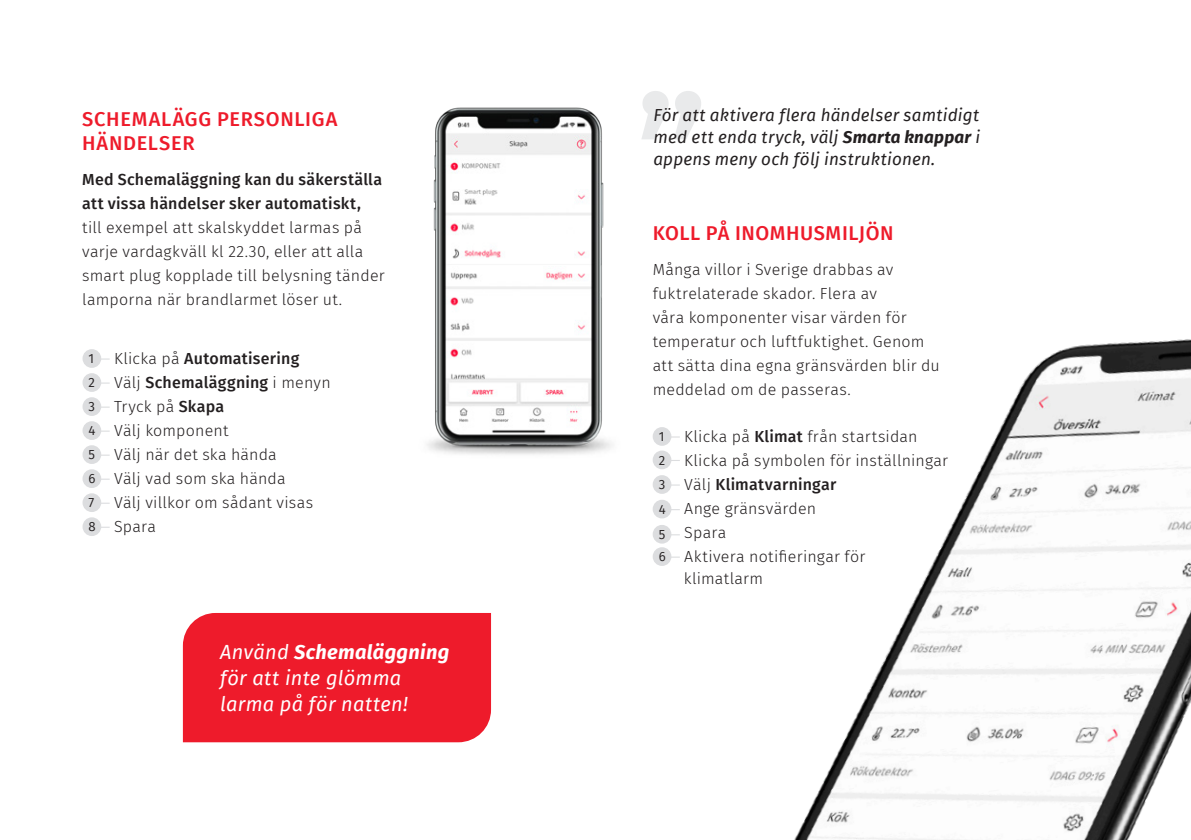
<style>
.page{position:relative;width:1191px;height:840px;background:#fff}
.page>*{position:absolute;margin:0;border:0;box-sizing:border-box;transform-origin:0 0}
.t1{font:italic 20px/26px "Fira Sans";letter-spacing:.015em;color:#fff}
.t2{font:500 20px/24px "Fira Sans";letter-spacing:.03em;color:#ee1b2b}
.t3{font:italic 17px/22px "Fira Sans";letter-spacing:.01em;color:#231f20;text-align:justify}
.t4{font:300 16px/24px "Fira Sans";letter-spacing:.015em;color:#231f20}
.t5{font:500 16px/24px "Fira Sans";letter-spacing:.015em;color:#231f20}
.s1{font-weight:400;font-size:13.2px}
.s2{font-weight:500}
.s3{font-weight:700}
</style>
<div class="page">
<img style="left:657px;top:339px;width:534px;height:500px">
<div style="left:652px;top:427px;width:19px;height:18px;background:#dcdddf;border-radius:50%"></div>
<svg style="left:671px;top:459px;width:9px;height:2px"></svg>
<div style="left:652px;top:450px;width:19px;height:19px;background:#dcdddf;border-radius:50%"></div>
<div style="left:652px;top:475px;width:19px;height:18px;background:#dcdddf;border-radius:50%"></div>
<div style="left:652px;top:499px;width:19px;height:19px;background:#dcdddf;border-radius:50%"></div>
<div style="left:652px;top:524px;width:19px;height:19px;background:#dcdddf;border-radius:50%"></div>
<div style="left:652px;top:547px;width:19px;height:18px;background:#dcdddf;border-radius:50%"></div>
<div style="left:82px;top:349px;width:19px;height:18px;background:#dcdddf;border-radius:50%"></div>
<div style="left:82px;top:373px;width:19px;height:18px;background:#dcdddf;border-radius:50%"></div>
<div style="left:82px;top:397px;width:19px;height:18px;background:#dcdddf;border-radius:50%"></div>
<div style="left:82px;top:421px;width:19px;height:18px;background:#dcdddf;border-radius:50%"></div>
<div style="left:82px;top:445px;width:19px;height:18px;background:#dcdddf;border-radius:50%"></div>
<div style="left:82px;top:469px;width:19px;height:18px;background:#dcdddf;border-radius:50%"></div>
<div style="left:82px;top:493px;width:19px;height:18px;background:#dcdddf;border-radius:50%"></div>
<div style="left:82px;top:517px;width:19px;height:18px;background:#dcdddf;border-radius:50%"></div>
<img style="left:427px;top:107px;width:185px;height:348px">
<div style="left:183px;top:613px;width:308px;height:128px;background:#ee1b2b"></div>
<svg style="left:642px;top:91px;width:59px;height:48px"></svg>
<p class="t2" style="left:82px;top:106px;width:257px">SCHEMALÄGG PERSONLIGA<br>HÄNDELSER</p>
<p class="t5" style="left:82px;top:167px;width:301px">Med Schemaläggning kan du säkerställa att vissa händelser sker automatiskt,</p>
<p class="t4" style="left:82px;top:215px;width:304px">till exempel att skalskyddet larmas på varje vardagkväll kl 22.30, eller att alla smart plug kopplade till belysning tänder lamporna när brandlarmet löser ut.</p>
<p class="t4" style="left:89px;top:346px;width:244px"><span class="s1">1</span> Klicka på <span class="s2">Automatisering<br></span><span class="s1">2</span> Välj <span class="s2">Schemaläggning</span> i menyn<br><span class="s1">3</span> Tryck på <span class="s2">Skapa<br></span><span class="s1">4</span> Välj komponent<br><span class="s1">5</span> Välj när det ska hända<br><span class="s1">6</span> Välj vad som ska hända<br><span class="s1">7</span> Välj villkor om sådant visas<br><span class="s1">8</span> Spara</p>
<p class="t1" style="left:220px;top:638px;width:231px">Använd <span class="s3">Schemaläggning </span>för att inte glömma larma på för natten!</p>
<p class="t3" style="left:653px;top:104px;width:328px">För att aktivera flera händelser samtidigt med ett enda tryck, välj <span class="s3">Smarta knappar</span> i appens meny och följ instruktionen.</p>
<p class="t2" style="left:653px;top:219px;width:242px">KOLL PÅ INOMHUSMILJÖN</p>
<p class="t4" style="left:652px;top:257px;width:289px">Många villor i Sverige drabbas av fuktrelaterade skador. Flera av<br>våra komponenter visar värden för temperatur och luftfuktighet. Genom att sätta dina egna gränsvärden blir du meddelad om de passeras.</p>
<p class="t4" style="left:658px;top:424px;width:291px"><span class="s1">1</span> Klicka på <span class="s2">Klimat</span> från startsidan<br><span class="s1">2</span> Klicka på symbolen för inställningar<br><span class="s1">3</span> Välj <span class="s2">Klimatvarningar<br></span><span class="s1">4</span> Ange gränsvärden<br><span class="s1">5</span> Spara<br><span class="s1">6</span> Aktivera notifieringar för</p>
<p class="t4" style="left:684px;top:566px;width:81px">klimatlarm</p>
</div>
